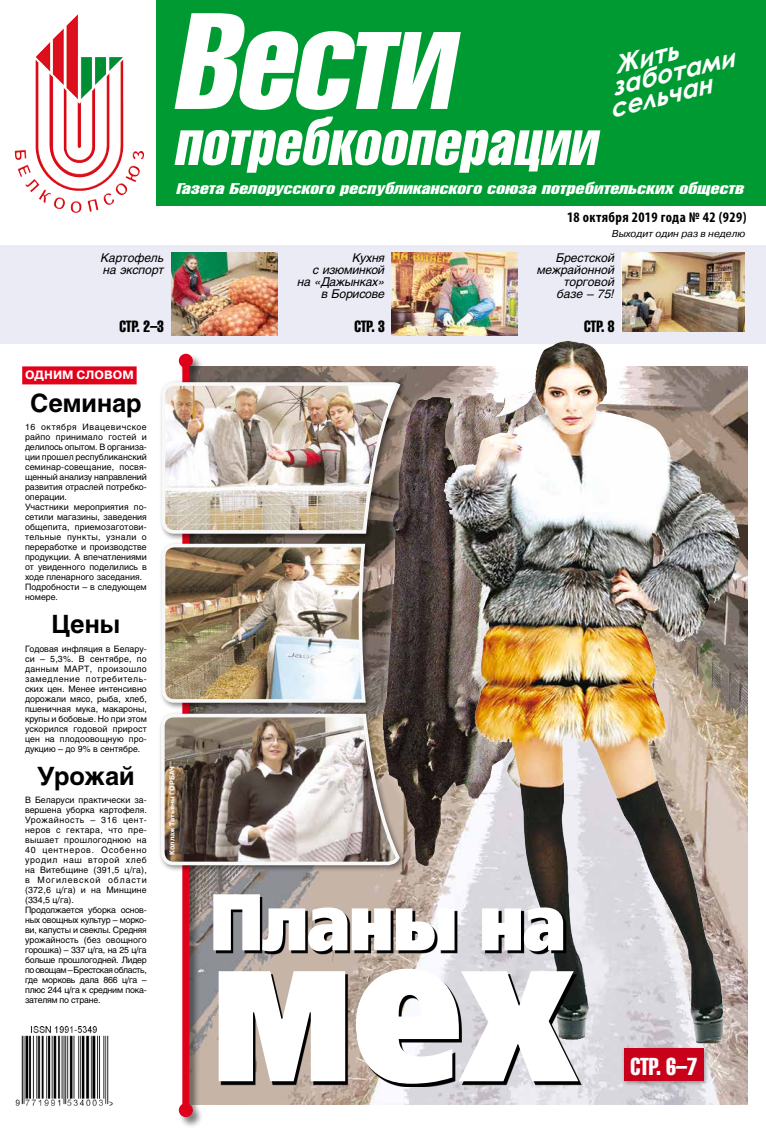
<style>
.page{position:relative;width:766px;height:1134px;background:#fff}
.page>*{position:absolute;margin:0;border:0;box-sizing:border-box;transform-origin:0 0}
.t1{font:210px "Free Set Black C";color:#fff;scale:.82 1}
.t2{font:80px "Free Set Black C";letter-spacing:-.02em;color:#fff;scale:.82 1}
.t3{font:italic 700 25.1px "Century Gothic";color:#fff}
.t4{font:700 25px "Helios C";color:#000}
.t5{font:24.1px "AG Letterica CO Mpr";color:#fff;scale:.9 1}
.t6{font:16px "AG Letterica CO Mpr";letter-spacing:-.01em;color:#000;scale:.9 1}
.t7{font:italic 15.3px "AG Letterica CO Mpr";letter-spacing:.015em;color:#fff;scale:1.34 1}
.t8{font:700 condensed 14.6px "Myriad Pro";letter-spacing:.025em;color:#000}
.t9{font:italic 12px/12px "Helios";letter-spacing:-.005em;color:#000;text-align:right}
.t10{font:700 12px "Pragmatica C";color:#fff}
.t11{font:italic 10px "Pragmatica C";color:#000}
.t12{font:8.8px/10px "Helios";color:#000}
.t13{font:700 7px "Pragmatica C";color:#fff}
.s1{font-style:italic}
</style>
<div class="page">
<div style="left:156px;top:0;width:609px;height:206px;background:#009a32"></div>
<svg style="left:174px;top:13px;width:286px;height:97px"></svg>
<svg style="left:174px;top:117px;width:426px;height:56px"></svg>
<img style="left:66px;top:14px;width:12px;height:86px">
<div style="left:0;top:246px;width:765px;height:98px;background:#eaebf5"></div>
<img style="left:171px;top:252px;width:106px;height:84px">
<img style="left:391px;top:252px;width:126px;height:84px">
<img style="left:622px;top:252px;width:121px;height:80px">
<img style="left:204px;top:366px;width:543px;height:738px">
<img style="left:15px;top:1027px;width:98px;height:79px">
<div style="left:179px;top:354px;width:25px;height:775px;background:#000;opacity:.5"></div>
<div style="left:182px;top:361px;width:7px;height:749px;background:#df001a"></div>
<div style="left:179px;top:354px;width:14px;height:14px;background:#df001a;border-radius:50%"></div>
<div style="left:179px;top:1103px;width:14px;height:14px;background:#df001a;border-radius:50%"></div>
<div style="left:22px;top:366px;width:115px;height:18px;background:#e2001a"></div>
<div style="left:374px;top:382px;width:185px;height:492px;background:#fff;opacity:.48"></div>
<img style="left:407px;top:391px;width:125px;height:137px">
<div style="left:159px;top:379px;width:248px;height:162px;background:#000;opacity:.45"></div>
<img style="left:160px;top:380px;width:243px;height:155px">
<div style="left:159px;top:541px;width:214px;height:169px;background:#000;opacity:.45"></div>
<img style="left:160px;top:542px;width:207px;height:162px">
<div style="left:158px;top:711px;width:248px;height:162px;background:#000;opacity:.45"></div>
<img style="left:159px;top:712px;width:242px;height:155px">
<img style="left:516px;top:341px;width:51px;height:86px">
<svg style="left:216px;top:897px;width:365px;height:190px;background:#4e4b49"></svg>
<div style="left:621px;top:1046px;width:87px;height:41px;background:#000;opacity:.35"></div>
<div style="left:623px;top:1049px;width:80px;height:32px;background:#c90019"></div>
<h3 class="t3" style="left:609px;top:47px;width:66px;rotate:-14deg">Жить</h3>
<h3 class="t3" style="left:607px;top:69px;width:127px;rotate:-14deg">заботами</h3>
<h3 class="t3" style="left:604px;top:91px;width:106px;rotate:-14deg">сельчан</h3>
<h3 class="t7" style="left:177px;top:180px;width:425px">Газета Белорусского республиканского союза потребительских обществ</h3>
<h3 class="t8" style="left:567px;top:208px;width:181px">18 октября 2019 года № 42 (929)</h3>
<h3 class="t9" style="left:101px;top:252px;width:64px;text-align:left">Картофель на экспорт</h3>
<p class="t11" style="left:611px;top:228px;width:135px">Выходит один раз в неделю</p>
<h3 class="t9" style="left:297px;top:252px;width:89px">Кухня<br>с изюминкой на «Дажынках» в Борисове</h3>
<h3 class="t9" style="left:537px;top:252px;width:79px">Брестской межрайонной торговой базе – 75!</h3>
<h3 class="t6" style="left:119px;top:318px;width:51px">СТР. 2<span class="s1">–</span>3</h3>
<h3 class="t6" style="left:354px;top:318px;width:35px">СТР. 3</h3>
<h3 class="t6" style="left:584px;top:318px;width:35px">СТР. 8</h3>
<h3 class="t10" style="left:25px;top:368px;width:110px">ОДНИМ СЛОВОМ</h3>
<h3 class="t4" style="left:30px;top:388px;width:113px">Семинар</h3>
<p class="t12" style="left:25px;top:422px;width:123px">16 октября Ивацевичское райпо принимало гостей и делилось опытом. В организа&shy;ции прошел республиканский семинар-совещание, посвя&shy;щенный анализу направлений развития отраслей потребко&shy;операции.<br>Участники мероприятия по&shy;сетили магазины, заведения общепита, приемозаготови&shy;тельные пункты, узнали о переработке и производстве продукции. А впечатлениями от увиденного поделились в ходе пленарного заседания.<br>Подробности – в следующем номере.</p>
<h3 class="t4" style="left:52px;top:610px;width:70px">Цены</h3>
<p class="t12" style="left:25px;top:644px;width:123px;text-align:justify">Годовая инфляция в Белару&shy;си – 5,3%. В сентябре, по данным МАРТ, произошло замедление потребитель&shy;ских цен. Менее интенсивно дорожали мясо, рыба, хлеб, пшеничная мука, макароны, крупы и бобовые. Но при этом ускорился годовой прирост цен на плодоовощную про&shy;дукцию – до 9% в сентябре.</p>
<h3 class="t4" style="left:37px;top:761px;width:99px">Урожай</h3>
<p class="t12" style="left:25px;top:795px;width:123px">В Беларуси практически за&shy;вершена уборка картофеля.<br>Урожайность – 316 цент&shy;неров с гектара, что пре&shy;вышает прошлогоднюю на<br>40 центнеров. Особенно уродил наш второй хлеб на Витебщине (391,5 ц/га), в Могилевской области (372,6 ц/га) и на Минщине (334,5 ц/га).<br>Продолжается уборка основ&shy;ных овощных культур – морко&shy;ви, капусты и свеклы. Средняя урожайность (без овощного горошка) – 337 ц/га, на 25 ц/га больше прошлогодней. Лидер по овощам – Брестская область, где морковь дала 866 ц/га – плюс 244 ц/га к средним пока&shy;зателям по стране.</p>
<p class="t13" style="left:168px;top:855px;width:90px;rotate:-90deg">Коллаж Татьяны ГОРБАЧ</p>
<h2 class="t2" style="left:210px;top:876px;width:435px">Планы на</h2>
<h1 class="t1" style="left:210px;top:887px;width:448px">мех</h1>
<h3 class="t5" style="left:630px;top:1053px;width:76px">СТР. 6<span class="s1">–</span>7</h3>
</div>
